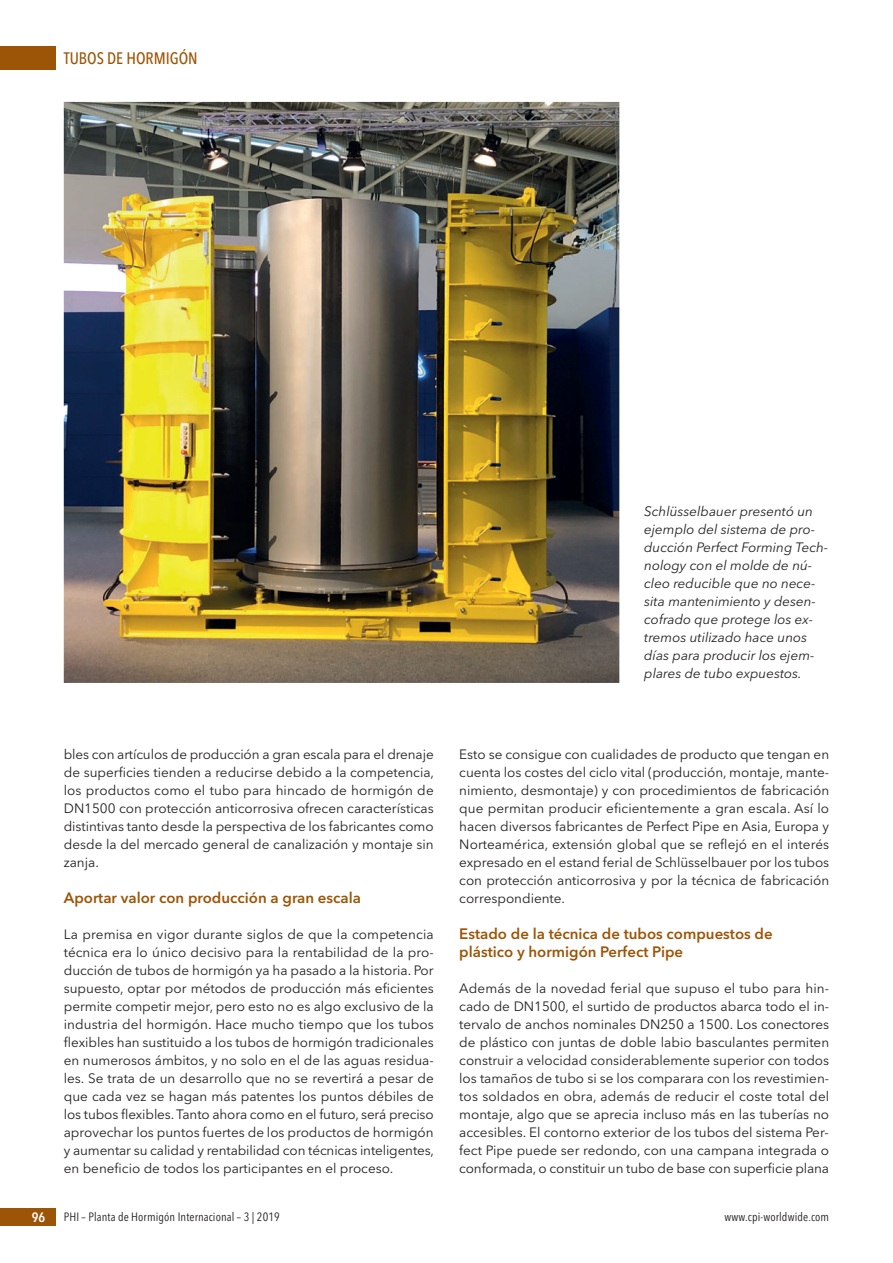
<style>
.page{position:relative;width:893px;height:1263px;background:#fff}
.page>*{position:absolute;margin:0;border:0;box-sizing:border-box;transform-origin:0 0}
.t1{font:500 16.5px "Avenir Next Condensed";color:#9c5506}
.t2{font:600 15px/18px "Avenir Next";color:#9c5506}
.t3{font:13.5px/18px "Avenir Next";color:#231f20;text-align:justify}
.t4{font:italic 13.5px/18px "Avenir Next";color:#231f20}
.t5{font:600 13.5px "Avenir Next Condensed";color:#fff}
.t6{font:12px "Avenir Next Condensed";letter-spacing:.01em;color:#231f20}
</style>
<div class="page">
<img style="left:64px;top:102px;width:555px;height:581px">
<div style="left:0;top:47px;width:55px;height:23px;background:#9c5506"></div>
<div style="left:0;top:1208px;width:55px;height:18px;background:#9c5506"></div>
<p class="t1" style="left:64px;top:51px;width:135px">TUBOS DE HORMIGÓN</p>
<p class="t4" style="left:644px;top:503px;width:185px">Schlüsselbauer presentó un ejemplo del sistema de pro&shy;ducción Perfect Forming Tech&shy;nology con el molde de nú&shy;cleo reducible que no nece&shy;sita mantenimiento y desen&shy;cofrado que protege los ex&shy;tremos utilizado hace unos días para producir los ejem&shy;plares de tubo expuestos.</p>
<p class="t3" style="left:64px;top:746px;width:372px">bles con artículos de producción a gran escala para el drenaje de superficies tienden a reducirse debido a la competencia, los productos como el tubo para hincado de hormigón de DN1500 con protección anticorrosiva ofrecen características distintivas tanto desde la perspectiva de los fabricantes como desde la del mercado general de canalización y montaje sin zanja.</p>
<p class="t2" style="left:64px;top:890px;width:299px">Aportar valor con producción a gran escala</p>
<p class="t3" style="left:64px;top:926px;width:372px">La premisa en vigor durante siglos de que la competencia técnica era lo único decisivo para la rentabilidad de la pro&shy;ducción de tubos de hormigón ya ha pasado a la historia. Por supuesto, optar por métodos de producción más eficientes permite competir mejor, pero esto no es algo exclusivo de la industria del hormigón. Hace mucho tiempo que los tubos flexibles han sustituido a los tubos de hormigón tradicionales en numerosos ámbitos, y no solo en el de las aguas residua&shy;les. Se trata de un desarrollo que no se revertirá a pesar de que cada vez se hagan más patentes los puntos débiles de los tubos flexibles. Tanto ahora como en el futuro, será preciso aprovechar los puntos fuertes de los productos de hormigón y aumentar su calidad y rentabilidad con técnicas inteligentes, en beneficio de todos los participantes en el proceso.</p>
<p class="t3" style="left:459px;top:746px;width:371px">Esto se consigue con cualidades de producto que tengan en cuenta los costes del ciclo vital (producción, montaje, mante&shy;nimiento, desmontaje) y con procedimientos de fabricación que permitan producir eficientemente a gran escala. Así lo hacen diversos fabricantes de Perfect Pipe en Asia, Europa y Norteamérica, extensión global que se reflejó en el interés expresado en el estand ferial de Schlüsselbauer por los tubos con protección anticorrosiva y por la técnica de fabricación correspondiente.</p>
<p class="t2" style="left:459px;top:926px;width:315px">Estado de la técnica de tubos compuestos de plástico y hormigón Perfect Pipe</p>
<p class="t3" style="left:459px;top:980px;width:371px">Además de la novedad ferial que supuso el tubo para hin&shy;cado de DN1500, el surtido de productos abarca todo el in&shy;tervalo de anchos nominales DN250 a 1500. Los conectores de plástico con juntas de doble labio basculantes permiten construir a velocidad considerablemente superior con todos los tamaños de tubo si se los comparara con los revestimien&shy;tos soldados en obra, además de reducir el coste total del montaje, algo que se aprecia incluso más en las tuberías no accesibles. El contorno exterior de los tubos del sistema Per&shy;fect Pipe puede ser redondo, con una campana integrada o conformada, o constituir un tubo de base con superficie plana</p>
<p class="t5" style="left:32px;top:1209px;width:15px">96</p>
<p class="t6" style="left:64px;top:1211px;width:218px">PHI – Planta de Hormigón Internacional – 3 | 2019</p>
<p class="t6" style="left:725px;top:1211px;width:106px">www.cpi-worldwide.com</p>
</div>
